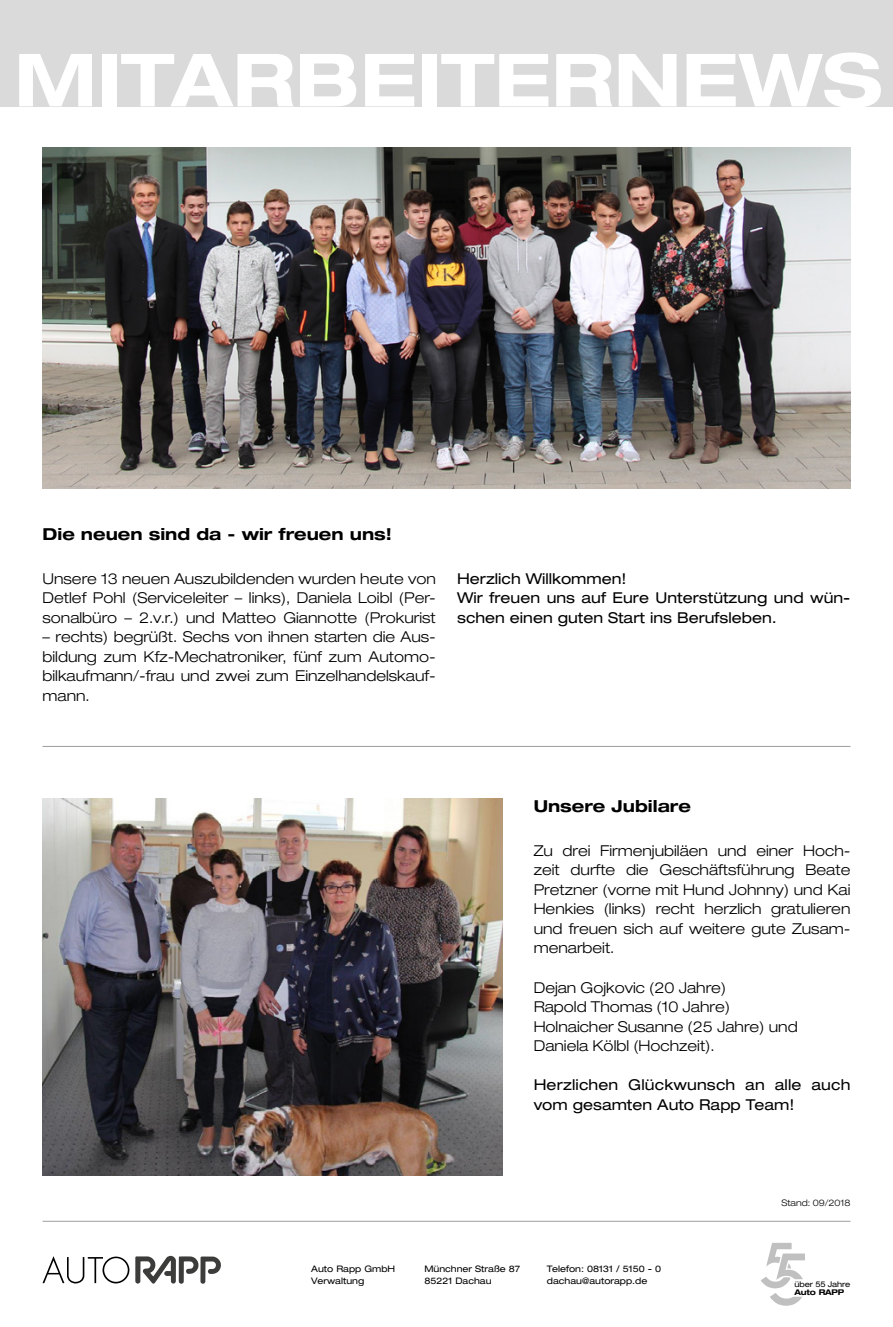
<style>
.page{position:relative;width:893px;height:1327px;background:#fff}
.page>*{position:absolute;margin:0;border:0;box-sizing:border-box;transform-origin:0 0}
.t1{font:700 expanded 73.35px "Helvetica Neue";color:#fff}
.t2{font:700 expanded 16.5px "Helvetica Neue";color:#000}
.t3{font:300 expanded 15px/19.5px "Helvetica Neue";color:#000;text-align:justify}
.t4{font:expanded 15px/19.5px "Helvetica Neue";color:#000}
.t5{font:expanded 9px/12px "Helvetica Neue";color:#000}
.t6{font:300 expanded 9px "Helvetica Neue";color:#000}
.t7{font:expanded 7.8px "Helvetica Neue";letter-spacing:-.02em;color:#000}
.t8{font:700 expanded 7.8px "Helvetica Neue";letter-spacing:-.02em;color:#000}
</style>
<div class="page">
<div style="left:0;top:0;width:893px;height:106px;background:#dadada"></div>
<img style="left:43px;top:148px;width:807px;height:340px">
<img style="left:43px;top:799px;width:460px;height:376px">
<hr style="left:43px;top:746px;width:807px;height:1px;background:#9d9d9c">
<hr style="left:43px;top:1221px;width:807px;height:1px;background:#9d9d9c">
<svg style="left:761px;top:1242px;width:44px;height:63px"></svg>
<svg style="left:43px;top:1256px;width:178px;height:27px"></svg>
<h1 class="t1" style="left:14px;top:34px;width:870px">MITARBEITERNEWS</h1>
<p class="t2" style="left:43px;top:524px;width:351px">Die neuen sind da - wir freuen uns!</p>
<p class="t3" style="left:43px;top:568px;width:395px">Unsere 13 neuen Auszubildenden wurden heute von Detlef Pohl (Serviceleiter – links), Daniela Loibl (Per&shy;sonalbüro – 2.v.r.) und Matteo Giannotte (Prokurist</p>
<p class="t3" style="left:43px;top:627px;width:395px">– rechts) begrüßt. Sechs von ihnen starten die Aus&shy;bildung zum Kfz-Mechatroniker, fünf zum Automo&shy;bilkaufmann/-frau und zwei zum Einzelhandelskauf&shy;mann.</p>
<p class="t4" style="left:457px;top:568px;width:395px">Herzlich Willkommen!<br>Wir freuen uns auf Eure Unterstützung und wün&shy;schen einen guten Start ins Berufsleben.</p>
<p class="t2" style="left:534px;top:795px;width:159px">Unsere Jubilare</p>
<p class="t3" style="left:534px;top:840px;width:318px">Zu drei Firmenjubiläen und einer Hoch&shy;zeit durfte die Geschäftsführung Beate Pretzner (vorne mit Hund Johnny) und Kai Henkies (links) recht herzlich gratulieren und freuen sich auf weitere gute Zusam&shy;menarbeit.</p>
<p class="t3" style="left:534px;top:977px;width:265px;text-align:left">Dejan Gojkovic (20 Jahre)<br>Rapold Thomas (10 Jahre)<br>Holnaicher Susanne (25 Jahre) und<br>Daniela Kölbl (Hochzeit).</p>
<p class="t4" style="left:534px;top:1074px;width:318px">Herzlichen Glückwunsch an alle auch vom gesamten Auto Rapp Team!</p>
<p class="t6" style="left:781px;top:1197px;width:71px">Stand: 09/2018</p>
<p class="t5" style="left:311px;top:1262px;width:85px">Auto Rapp GmbH<br>Verwaltung</p>
<p class="t5" style="left:547px;top:1262px;width:116px">Telefon: 08131 / 5150 - 0 dachau@autorapp.de</p>
<p class="t5" style="left:424px;top:1262px;width:97px">Münchner Straße 87<br>85221 Dachau</p>
<p class="t7" style="left:795px;top:1279px;width:57px">über 55 Jahre</p>
<p class="t8" style="left:795px;top:1287px;width:51px">Auto RAPP</p>
</div>
